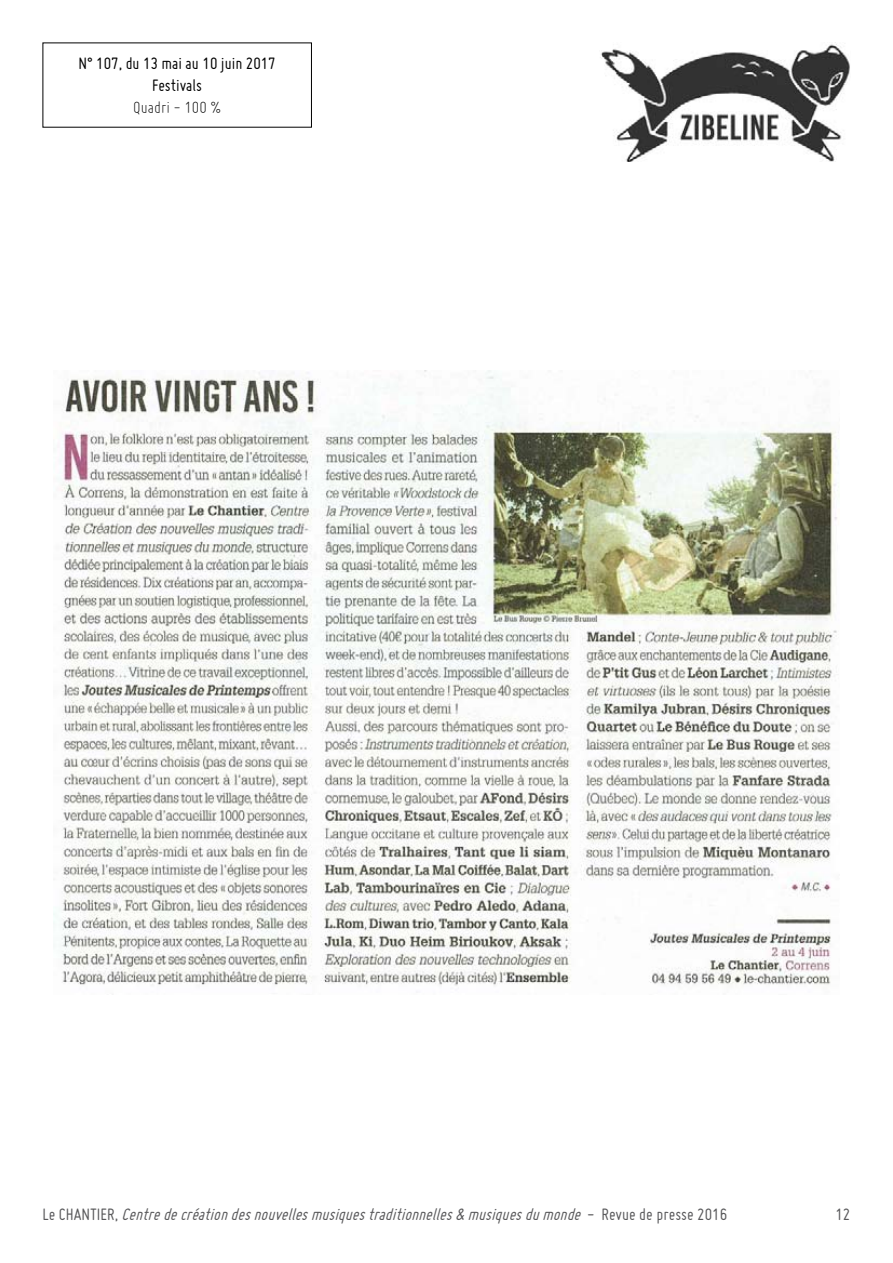
<style>
.page{position:relative;width:893px;height:1263px;background:#fff}
.page>*{position:absolute;margin:0;border:0;box-sizing:border-box;transform-origin:0 0}
.t1{font:italic 18px "Miso";color:#58585a}
.t2{font:18px/21.6px "Miso";color:#000;text-align:center}
.t3{font:300 18px "Miso";color:#000}
.t4{font:18px "Miso";color:#58585a}
.s1{font-style:normal}
</style>
<div class="page">
<img style="left:53px;top:371px;width:785px;height:615px">
<img style="left:600px;top:44px;width:250px;height:118px">
<p class="t2" style="left:79px;top:53px;width:199px">N° 107, du 13 mai au 10 juin 2017<br>Festivals</p>
<p class="t3" style="left:133px;top:97px;width:89px">Quadri - 100 %</p>
<p class="t1" style="left:43px;top:1205px;width:686px"><span class="s1">L e C H A N T I E R ,</span> Centredecréationdesnouvellesmusiquestraditionnelles&amp;musiquesdumonde <span class="s1">- R e v u e d e p r e s s e 2 0 1 6</span></p>
<p class="t4" style="left:835px;top:1205px;width:16px">12</p>
</div>
